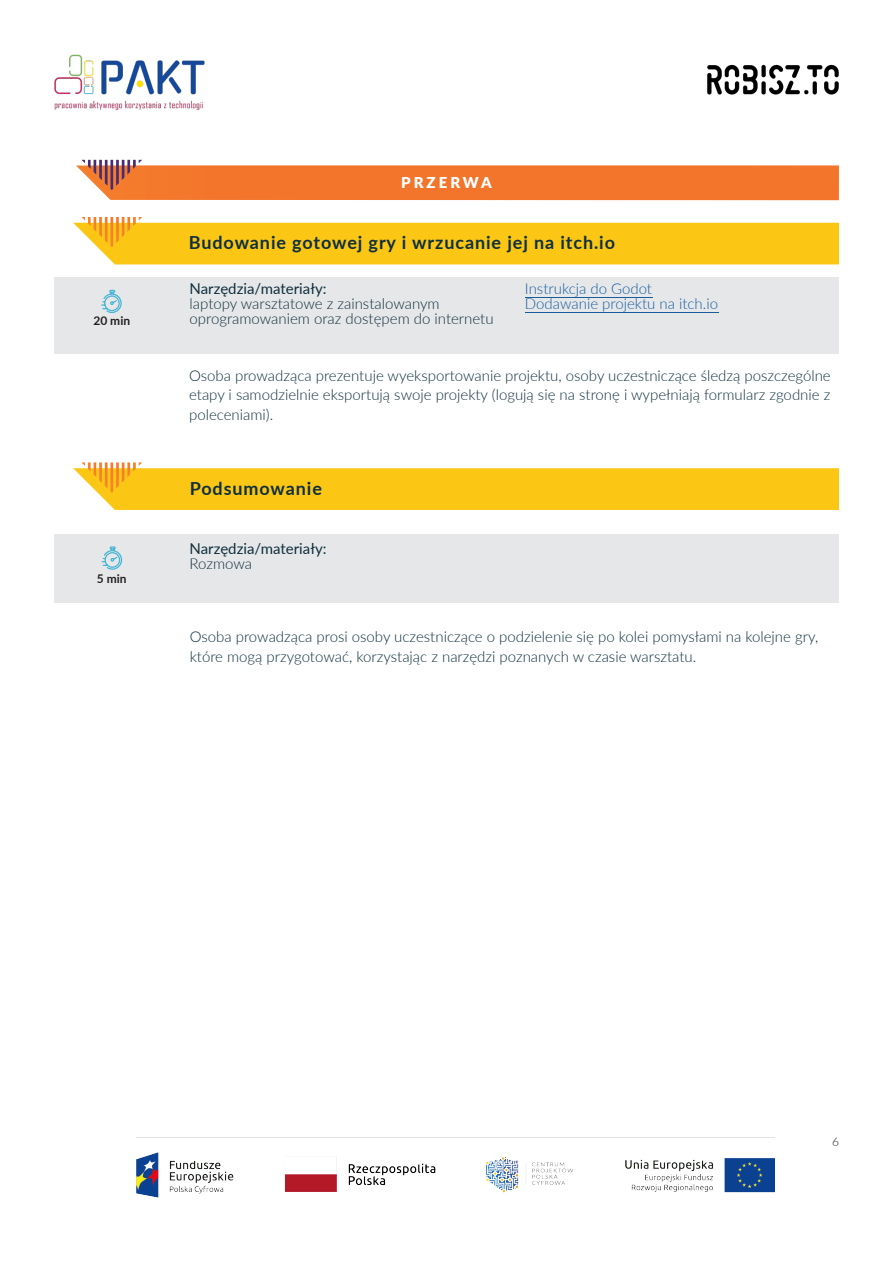
<style>
.page{position:relative;width:893px;height:1263px;background:#fff}
.page>*{position:absolute;margin:0;border:0;box-sizing:border-box;transform-origin:0 0}
.t1{font:700 18px "Lato";letter-spacing:.05em;color:#0e2f3c}
.t2{font:300 15px/19.5px "Lato";color:#0e2f3c}
.t3{font:300 15px/15px "Lato";color:#175d9e}
.t4{font:15px "Lato";color:#0e2f3c}
.t5{font:900 15px "Lato";letter-spacing:.2em;color:#fff}
.t6{font:700 12px "Lato";color:#231f20}
.t7{font:300 12px "Lato";color:#231f20}
</style>
<div class="page">
<img style="left:54px;top:54px;width:151px;height:56px">
<img style="left:136px;top:1152px;width:638px;height:46px">
<img style="left:707px;top:64px;width:132px;height:31px">
<div style="left:54px;top:277px;width:785px;height:77px;background:#e6e7e9"></div>
<hr style="left:525px;top:297px;width:127px;height:1px;background:#175d9e">
<hr style="left:525px;top:312px;width:193px;height:1px;background:#175d9e">
<div style="left:54px;top:534px;width:785px;height:69px;background:#e6e7e9"></div>
<svg style="left:73px;top:462px;width:766px;height:48px;background:#fbce37"></svg>
<svg style="left:73px;top:217px;width:766px;height:47px;background:#fbce35"></svg>
<svg style="left:101px;top:289px;width:21px;height:24px"></svg>
<svg style="left:101px;top:546px;width:22px;height:24px"></svg>
<svg style="left:76px;top:160px;width:763px;height:40px;background:#f2894d"></svg>
<p class="t6" style="left:93px;top:316px;width:38px">20 min</p>
<p class="t6" style="left:97px;top:573px;width:31px">5 min</p>
<p class="t5" style="left:401px;top:176px;width:92px">PRZERWA</p>
<p class="t1" style="left:189px;top:234px;width:428px">Budowanie gotowej gry i wrzucanie jej na itch.io</p>
<p class="t4" style="left:190px;top:282px;width:138px">Narzędzia/materiały:</p>
<p class="t2" style="left:190px;top:297px;width:306px;line-height:15px">laptopy warsztatowe z zainstalowanym oprogramowaniem oraz dostępem do internetu</p>
<p class="t3" style="left:525px;top:281px;width:195px">Instrukcja do Godot<br>Dodawanie projektu na itch.io</p>
<p class="t2" style="left:189px;top:366px;width:643px;text-align:justify">Osoba prowadząca prezentuje wyeksportowanie projektu, osoby uczestniczące śledzą poszczególne etapy i samodzielnie eksportują swoje projekty (logują się na stronę i wypełniają formularz zgodnie z poleceniami).</p>
<p class="t1" style="left:190px;top:480px;width:134px">Podsumowanie</p>
<p class="t4" style="left:190px;top:542px;width:138px">Narzędzia/materiały:</p>
<p class="t2" style="left:190px;top:554px;width:64px">Rozmowa</p>
<p class="t2" style="left:190px;top:628px;width:630px">Osoba prowadząca prosi osoby uczestniczące o podzielenie się po kolei pomysłami na kolejne gry, które mogą przygotować, korzystając z narzędzi poznanych w czasie warsztatu.</p>
<p class="t7" style="left:832px;top:1136px;width:8px">6</p>
</div>
